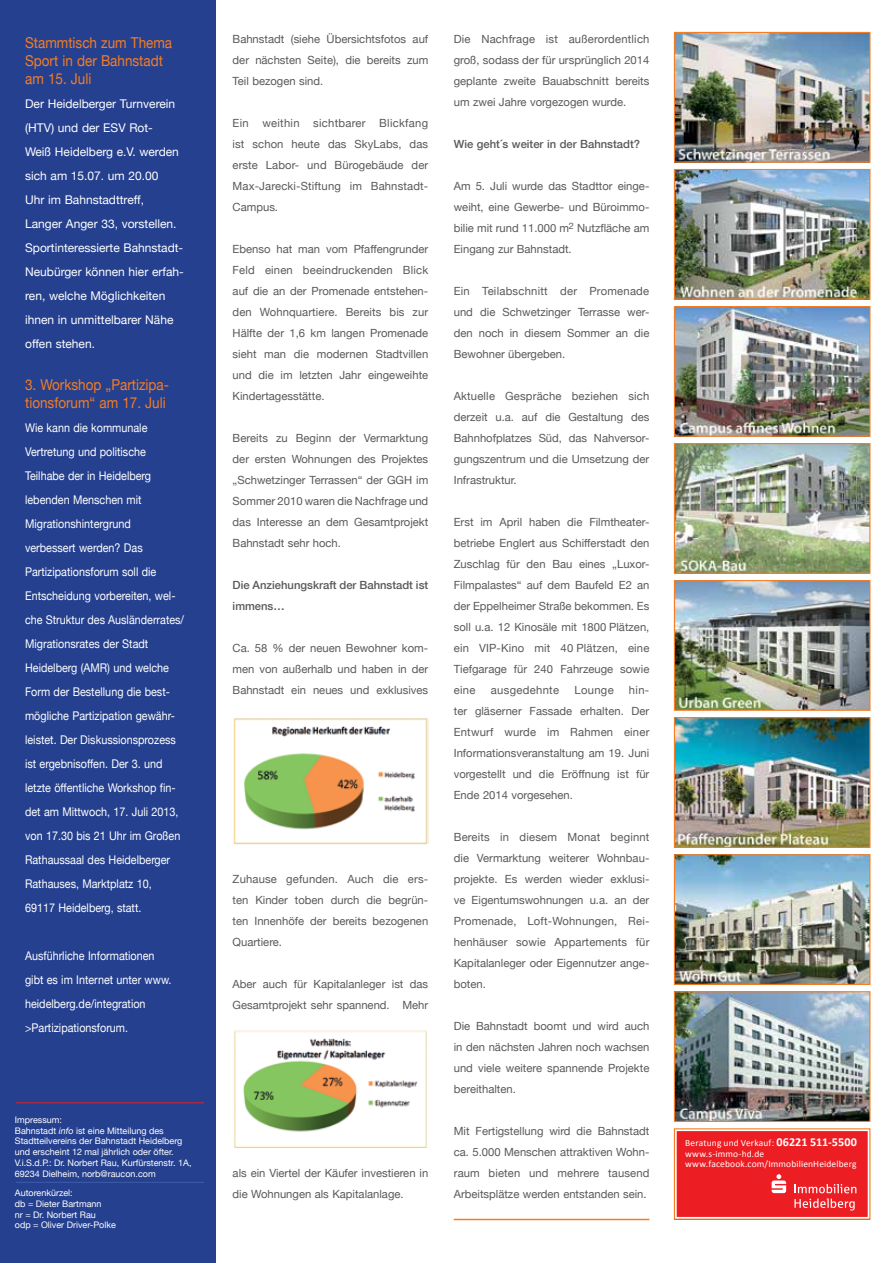
<style>
.page{position:relative;width:893px;height:1263px;background:#fff}
.page>*{position:absolute;margin:0;border:0;box-sizing:border-box;transform-origin:0 0}
.t1{font:15px/18px "Helvetica Neue";color:#f57d23;scale:.9 1}
.t2{font:12px/24px "Helvetica Neue";color:#fff;scale:.9 1}
.t3{font:12px/24px "Helvetica Neue";color:#fff}
.t4{font:11.25px/21px "Helvetica Neue";color:#58595b;text-align:justify}
.t5{font:500 11.25px/21px "Helvetica Neue";color:#58595b}
.t6{font:11.25px "Helvetica Neue";letter-spacing:.03em;color:#58595b}
.t7{font:9.45px/10.2px "Calibri";letter-spacing:.015em;color:#fff}
.t8{font:9px/10.8px "Helvetica Neue";color:#fff}
.s1{font-style:italic}
.s2{font-weight:700;font-size:12.15px}
</style>
<div class="page">
<div style="left:0;top:0;width:216px;height:1263px;background:#25408f"></div>
<hr style="left:16px;top:1102px;width:188px;height:1px;background:#d2232a">
<img style="left:676px;top:34px;width:192px;height:127px">
<div style="left:674px;top:32px;width:196px;height:131px;border:1px solid #f57d23"></div>
<img style="left:676px;top:171px;width:192px;height:127px">
<div style="left:674px;top:169px;width:196px;height:131px;border:1px solid #f57d23"></div>
<img style="left:676px;top:308px;width:192px;height:127px">
<div style="left:674px;top:306px;width:196px;height:131px;border:1px solid #f57d23"></div>
<img style="left:676px;top:445px;width:192px;height:127px">
<div style="left:674px;top:443px;width:196px;height:131px;border:1px solid #f57d23"></div>
<img style="left:676px;top:582px;width:192px;height:127px">
<div style="left:674px;top:580px;width:196px;height:131px;border:1px solid #f57d23"></div>
<img style="left:676px;top:719px;width:192px;height:127px">
<div style="left:674px;top:717px;width:196px;height:131px;border:1px solid #f57d23"></div>
<img style="left:676px;top:856px;width:192px;height:127px">
<div style="left:674px;top:854px;width:196px;height:131px;border:1px solid #f57d23"></div>
<img style="left:676px;top:993px;width:192px;height:127px">
<div style="left:674px;top:991px;width:196px;height:131px;border:1px solid #f57d23"></div>
<div style="left:676px;top:1130px;width:193px;height:88px;background:#ed1d24"></div>
<div style="left:674px;top:1129px;width:196px;height:90px;border:2px solid #fff"></div>
<svg style="left:794px;top:1184px;width:62px;height:26px"></svg>
<svg style="left:772px;top:1174px;width:14px;height:19px"></svg>
<div style="left:674px;top:1128px;width:196px;height:92px;border:1px solid #f57d23"></div>
<img style="left:233px;top:718px;width:195px;height:127px">
<img style="left:234px;top:1030px;width:193px;height:118px">
<hr style="left:454px;top:1219px;width:195px;height:1px;background:#f57d23">
<h1 class="t1" style="left:25px;top:33px;width:165px">Stammtisch zum Thema<br>Sport in der Bahnstadt am 15. Juli</h1>
<p class="t3" style="left:25px;top:91px;width:160px">Der Heidelberger Turnverein (HTV) und der ESV Rot-<br>Weiß Heidelberg e.V. werden sich am 15.07. um 20.00<br>Uhr im Bahnstadttreff,<br>Langer Anger 33, vorstellen.<br>Sportinteressierte Bahnstadt-<br>Neubürger können hier erfah&shy;ren, welche Möglichkeiten ihnen in unmittelbarer Nähe offen stehen.</p>
<h1 class="t1" style="left:25px;top:375px;width:160px">3. Workshop „Partizipa&shy;tionsforum“ am 17. Juli</h1>
<p class="t2" style="left:25px;top:416px;width:178px">Wie kann die kommunale<br>Vertretung und politische<br>Teilhabe der in Heidelberg lebenden Menschen mit<br>Migrationshintergrund verbessert werden? Das<br>Partizipationsforum soll die<br>Entscheidung vorbereiten, wel&shy;che Struktur des Ausländerrates/<br>Migrationsrates der Stadt<br>Heidelberg (AMR) und welche<br>Form der Bestellung die best&shy;mögliche Partizipation gewähr&shy;leistet. Der Diskussionsprozess ist ergebnisoffen. Der 3. und letzte öffentliche Workshop fin&shy;det am Mittwoch, 17. Juli 2013, von 17.30 bis 21 Uhr im Großen<br>Rathaussaal des Heidelberger<br>Rathauses, Marktplatz 10,<br>69117 Heidelberg, statt.</p>
<p class="t2" style="left:25px;top:944px;width:164px">Ausführliche Informationen gibt es im Internet unter www. heidelberg.de/integration &gt;Partizipationsforum.</p>
<p class="t8" style="left:15px;top:1114px;width:178px">Impressum:<br>Bahnstadt <span class="s1">info</span> ist eine Mitteilung des Stadtteilvereins der Bahnstadt Heidelberg und erscheint 12 mal jährlich oder öfter.<br>V.i.S.d.P.: Dr. Norbert Rau, Kurfürstenstr. 1A, 69234 Dielheim, norb@raucon.com</p>
<p class="t8" style="left:15px;top:1187px;width:103px">Autorenkürzel:<br>db = Dieter Bartmann<br>nr = Dr. Norbert Rau<br>odp = Oliver Driver-Polke</p>
<p class="t4" style="left:233px;top:28px;width:197px">Bahnstadt (siehe Übersichtsfotos auf der nächsten Seite), die bereits zum Teil bezogen sind.</p>
<p class="t4" style="left:233px;top:112px;width:197px">Ein weithin sichtbarer Blickfang ist schon heute das SkyLabs, das erste Labor- und Bürogebäude der Max-Jarecki-Stiftung im Bahnstadt-Campus.</p>
<p class="t4" style="left:233px;top:238px;width:197px">Ebenso hat man vom Pfaffengrunder Feld einen beeindruckenden Blick auf die an der Promenade entstehen&shy;den Wohnquartiere. Bereits bis zur Hälfte der 1,6 km langen Promenade sieht man die modernen Stadtvillen und die im letzten Jahr eingeweihte Kindertagesstätte.</p>
<p class="t4" style="left:233px;top:427px;width:197px">Bereits zu Beginn der Vermarktung der ersten Wohnungen des Projektes „Schwetzinger Terrassen“ der GGH im Sommer 2010 waren die Nachfrage und das Interesse an dem Gesamtprojekt Bahnstadt sehr hoch.</p>
<p class="t5" style="left:233px;top:574px;width:197px">Die Anziehungskraft der Bahnstadt ist immens…</p>
<p class="t4" style="left:233px;top:637px;width:197px">Ca. 58 % der neuen Bewohner kom&shy;men von außerhalb und haben in der Bahnstadt ein neues und exklusives</p>
<p class="t4" style="left:233px;top:868px;width:197px">Zuhause gefunden. Auch die ers&shy;ten Kinder toben durch die begrün&shy;ten Innenhöfe der bereits bezogenen Quartiere.</p>
<p class="t4" style="left:233px;top:973px;width:197px">Aber auch für Kapitalanleger ist das<br>Gesamtprojekt sehr spannend. Mehr</p>
<p class="t4" style="left:233px;top:1162px;width:197px">als ein Viertel der Käufer investieren in die Wohnungen als Kapitalanlage.</p>
<p class="t4" style="left:454px;top:28px;width:197px">Die Nachfrage ist außerordentlich groß, sodass der für ursprünglich 2014 geplante zweite Bauabschnitt bereits um zwei Jahre vorgezogen wurde.</p>
<p class="t5" style="left:454px;top:133px;width:188px">Wie geht´s weiter in der Bahnstadt?</p>
<p class="t4" style="left:454px;top:175px;width:197px">Am 5. Juli wurde das Stadttor einge&shy;weiht, eine Gewerbe- und Büroimmo&shy;bilie mit rund 11.000 m<sup>2</sup> Nutzfläche am Eingang zur Bahnstadt.</p>
<p class="t4" style="left:454px;top:280px;width:197px">Ein Teilabschnitt der Promenade und die Schwetzinger Terrasse wer&shy;den noch in diesem Sommer an die Bewohner übergeben.</p>
<p class="t4" style="left:454px;top:385px;width:197px">Aktuelle Gespräche beziehen sich derzeit u.a. auf die Gestaltung des Bahnhofplatzes Süd, das Nahversor&shy;gungszentrum und die Umsetzung der Infrastruktur.</p>
<p class="t4" style="left:454px;top:511px;width:197px">Erst im April haben die Filmtheater&shy;betriebe Englert aus Schifferstadt den Zuschlag für den Bau eines „Luxor-Filmpalastes“ auf dem Baufeld E2 an der Eppelheimer Straße bekommen. Es soll u.a. 12 Kinosäle mit 1800 Plätzen, ein VIP-Kino mit 40 Plätzen, eine Tiefgarage für 240 Fahrzeuge sowie eine</p>
<p class="t4" style="left:454px;top:679px;width:197px;text-indent:175px">hin&shy;ter gläserner Fassade erhalten. Der Entwurf wurde im Rahmen einer Informationsveranstaltung am 19. Juni vorgestellt und die Eröffnung ist für Ende 2014 vorgesehen.</p>
<p class="t4" style="left:454px;top:826px;width:197px">Bereits in diesem Monat beginnt die Vermarktung weiterer Wohnbau&shy;projekte. Es werden wieder exklusi&shy;ve Eigentumswohnungen u.a. an der Promenade, Loft-Wohnungen, Rei&shy;henhäuser sowie Appartements für Kapitalanleger oder Eigennutzer ange&shy;boten.</p>
<p class="t4" style="left:454px;top:1015px;width:197px">Die Bahnstadt boomt und wird auch in den nächsten Jahren noch wachsen und viele weitere spannende Projekte bereithalten.</p>
<p class="t4" style="left:454px;top:1120px;width:197px">Mit Fertigstellung wird die Bahnstadt ca. 5.000 Menschen attraktiven Wohn&shy;raum bieten und mehrere tausend Arbeitsplätze werden entstanden sein.</p>
<p class="t6" style="left:491px;top:683px;width:70px">ausgedehnte</p>
<p class="t4" style="left:574px;top:679px;width:41px">Lounge</p>
<p class="t7" style="left:685px;top:1138px;width:173px">Beratung und Verkauf: <span class="s2">06221 511-5500 </span>www.s-immo-hd.de www.facebook.com/ImmobilienHeidelberg</p>
</div>
